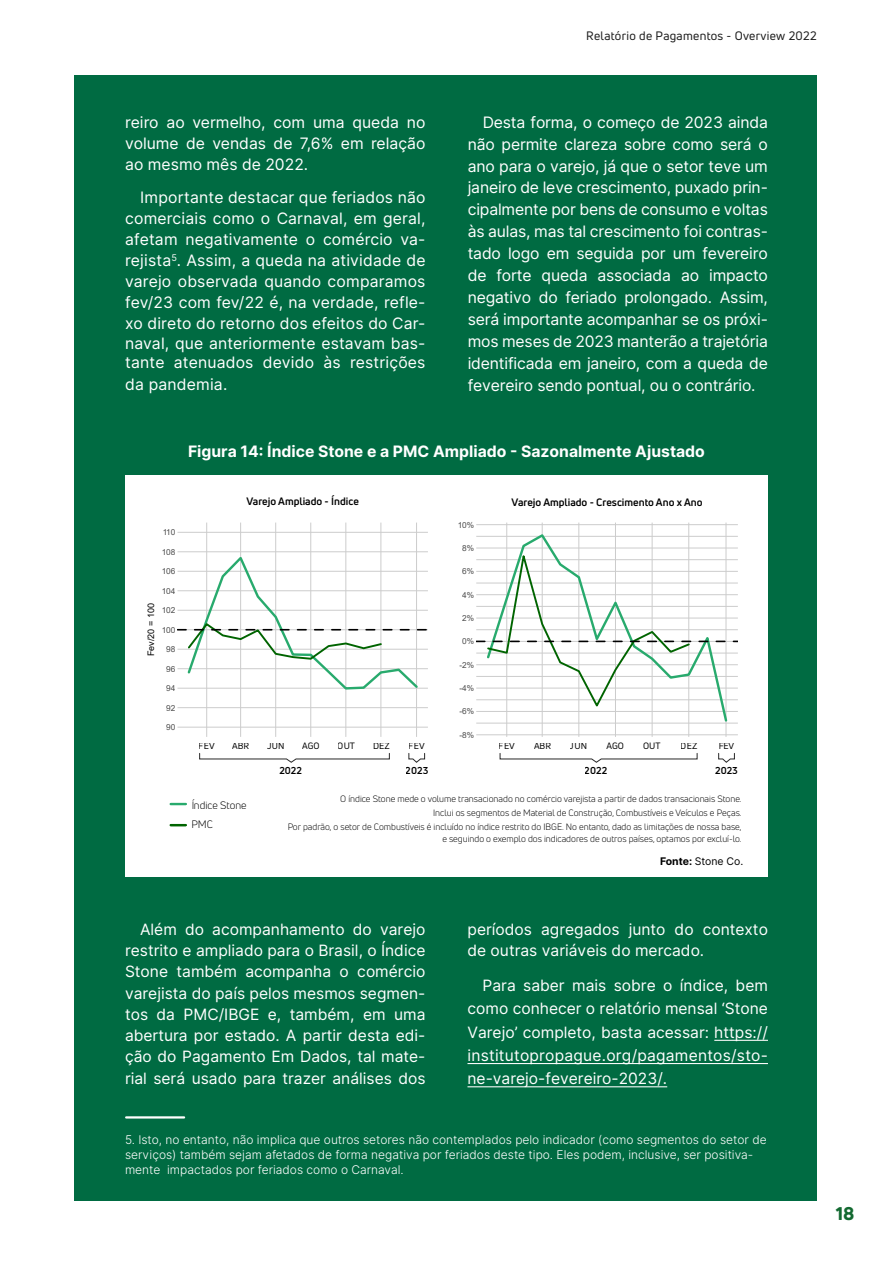
<style>
.page{position:relative;width:893px;height:1263px;background:#fff}
.page>*{position:absolute;margin:0;border:0;box-sizing:border-box;transform-origin:0 0}
.t1{font:800 18px "Uni Neue";color:#126930}
.t2{font:15.75px/21.9px "Inter";color:#fff;text-align:justify}
.Heading_1{font:700 15.75px "Inter";color:#fff}
.t3{font:15.6px/21.3px "Inter";color:#fff;text-align:justify}
.t4{font:12px/15px "Inter Light BETA";color:#fff}
.t5{font:12px "Uni Neue";letter-spacing:.025em;color:#1b1b1b}
.t6{font:700 10.5px "Uni Neue";color:#000}
.t7{font:10.5px/19.5px "Uni Neue";color:#000}
.Heading_1-2{font:10.5px "Inter";color:#000}
.t8{font:700 9.75px "Uni Neue";color:#000}
.t9{font:9px/13.5px "Uni Neue";color:#000;text-align:right}
.t10{font:9px "Uni Neue";color:#000}
.t11{font:9px "Arial";color:#000}
.t12{font:8.25px "Arial";color:#4d4d4d}
.s1{font-weight:700}
</style>
<div class="page">
<div style="left:74px;top:75px;width:743px;height:1125px;background:#006b42"></div>
<hr style="left:714px;top:1040px;width:54px;height:1px;background:#fff">
<hr style="left:467px;top:1063px;width:301px;height:1px;background:#fff">
<hr style="left:467px;top:1086px;width:200px;height:1px;background:#fff">
<div style="left:125px;top:475px;width:643px;height:402px;background:#fff"></div>
<hr style="left:177px;top:727px;width:251px;height:1px;background:#ccc">
<hr style="left:177px;top:707px;width:251px;height:1px;background:#ccc">
<hr style="left:177px;top:551px;width:251px;height:1px;background:#ccc">
<hr style="left:177px;top:532px;width:251px;height:1px;background:#ccc">
<hr style="left:206px;top:522px;width:1px;height:215px;background:#ccc">
<hr style="left:240px;top:522px;width:1px;height:215px;background:#ccc">
<hr style="left:275px;top:522px;width:1px;height:215px;background:#ccc">
<hr style="left:310px;top:522px;width:1px;height:215px;background:#ccc">
<hr style="left:346px;top:522px;width:1px;height:215px;background:#ccc">
<hr style="left:381px;top:522px;width:1px;height:215px;background:#ccc">
<hr style="left:416px;top:522px;width:1px;height:215px;background:#ccc">
<svg style="left:177px;top:554px;width:251px;height:138px"></svg>
<hr style="left:476px;top:723px;width:262px;height:1px;background:#ccc">
<hr style="left:476px;top:536px;width:262px;height:1px;background:#ccc">
<hr style="left:476px;top:734px;width:262px;height:1px;background:#ccc">
<hr style="left:476px;top:711px;width:262px;height:1px;background:#ccc">
<hr style="left:476px;top:524px;width:262px;height:1px;background:#ccc">
<hr style="left:506px;top:522px;width:1px;height:215px;background:#ccc">
<hr style="left:542px;top:522px;width:1px;height:215px;background:#ccc">
<hr style="left:579px;top:522px;width:1px;height:215px;background:#ccc">
<hr style="left:615px;top:522px;width:1px;height:215px;background:#ccc">
<hr style="left:652px;top:522px;width:1px;height:215px;background:#ccc">
<hr style="left:688px;top:522px;width:1px;height:215px;background:#ccc">
<hr style="left:726px;top:522px;width:1px;height:215px;background:#ccc">
<svg style="left:485px;top:532px;width:244px;height:191px"></svg>
<svg style="left:476px;top:547px;width:262px;height:163px"></svg>
<svg style="left:171px;top:803px;width:15px;height:2px"></svg>
<svg style="left:171px;top:824px;width:15px;height:2px"></svg>
<svg style="left:199px;top:753px;width:191px;height:10px"></svg>
<svg style="left:408px;top:753px;width:17px;height:10px"></svg>
<svg style="left:499px;top:753px;width:199px;height:10px"></svg>
<svg style="left:718px;top:753px;width:17px;height:10px"></svg>
<hr style="left:126px;top:1116px;width:58px;height:2px;background:#fff">
<p class="t5" style="left:586px;top:28px;width:232px">Relatório de Pagamentos - Overview 2022</p>
<p class="t2" style="left:125px;top:111px;width:302px;line-height:21.3px">reiro ao vermelho, com uma queda no volume de vendas de 7,6% em relação ao mesmo mês de 2022.</p>
<p class="t2" style="left:125px;top:187px;width:302px;line-height:21px;text-indent:15px">Importante destacar que feriados não comerciais como o Carnaval, em geral, afetam negativamente o comércio va&shy;rejista<sup>5</sup>. Assim, a queda na atividade de varejo observada quando comparamos fev/23 com fev/22 é, na verdade, refle&shy;xo direto do retorno dos efeitos do Car-</p>
<p class="t2" style="left:125px;top:333px;width:302px;line-height:19.5px">naval, que anteriormente estavam bas&shy;tante atenuados devido às restrições</p>
<p class="t2" style="left:125px;top:373px;width:104px">da pandemia.</p>
<p class="t2" style="left:468px;top:111px;width:302px;text-indent:15px">Desta forma, o começo de 2023 ainda não permite clareza sobre como será o ano para o varejo, já que o setor teve um janeiro de leve crescimento, puxado prin&shy;cipalmente por bens de consumo e voltas às aulas, mas tal crescimento foi contras&shy;tado logo em seguida por um fevereiro de forte queda associada ao impacto negativo do feriado prolongado. Assim, será importante acompanhar se os próxi&shy;mos meses de 2023 manterão a trajetória identificada em janeiro, com a queda de fevereiro sendo pontual, ou o contrário.</p>
<p class="Heading_1" style="left:188px;top:439px;width:518px">Figura 14: Índice Stone e a PMC Ampliado - Sazonalmente Ajustado</p>
<p class="t11" style="left:145px;top:656px;width:55px;rotate:-90deg">Fev/20 = 100</p>
<p class="t12" style="left:162px;top:527px;width:15px">110</p>
<p class="t12" style="left:162px;top:546px;width:15px">108</p>
<p class="t12" style="left:162px;top:566px;width:15px">106</p>
<p class="t12" style="left:162px;top:585px;width:15px">104</p>
<p class="t12" style="left:162px;top:605px;width:15px">102</p>
<p class="t12" style="left:162px;top:624px;width:15px">100</p>
<p class="t12" style="left:166px;top:644px;width:11px">98</p>
<p class="t12" style="left:166px;top:663px;width:11px">96</p>
<p class="t12" style="left:166px;top:682px;width:11px">94</p>
<p class="t12" style="left:166px;top:702px;width:11px">92</p>
<p class="t12" style="left:166px;top:721px;width:11px">90</p>
<p class="t6" style="left:247px;top:494px;width:114px">Varejo Ampliado - Índice</p>
<p class="t10" style="left:199px;top:741px;width:17px">FEV</p>
<p class="t10" style="left:232px;top:741px;width:19px">ABR</p>
<p class="t10" style="left:267px;top:741px;width:19px">JUN</p>
<p class="t10" style="left:302px;top:741px;width:19px">AGO</p>
<p class="t10" style="left:338px;top:741px;width:19px">OUT</p>
<p class="t10" style="left:373px;top:741px;width:18px">DEZ</p>
<p class="t10" style="left:409px;top:741px;width:17px">FEV</p>
<p class="t8" style="left:279px;top:764px;width:24px">2022</p>
<p class="t8" style="left:406px;top:764px;width:24px">2023</p>
<p class="t12" style="left:457px;top:519px;width:18px">10%</p>
<p class="t12" style="left:462px;top:542px;width:13px">8%</p>
<p class="t12" style="left:462px;top:566px;width:13px">6%</p>
<p class="t12" style="left:462px;top:589px;width:13px">4%</p>
<p class="t12" style="left:462px;top:612px;width:13px">2%</p>
<p class="t12" style="left:462px;top:636px;width:13px">0%</p>
<p class="t12" style="left:459px;top:659px;width:16px">-2%</p>
<p class="t12" style="left:459px;top:682px;width:16px">-4%</p>
<p class="t12" style="left:459px;top:706px;width:16px">-6%</p>
<p class="t12" style="left:459px;top:729px;width:16px">-8%</p>
<p class="t6" style="left:512px;top:495px;width:192px">Varejo Ampliado - Crescimento Ano x Ano</p>
<p class="t10" style="left:499px;top:741px;width:17px">FEV</p>
<p class="t10" style="left:534px;top:741px;width:19px">ABR</p>
<p class="t10" style="left:570px;top:741px;width:19px">JUN</p>
<p class="t10" style="left:606px;top:741px;width:19px">AGO</p>
<p class="t10" style="left:643px;top:741px;width:19px">OUT</p>
<p class="t10" style="left:681px;top:741px;width:18px">DEZ</p>
<p class="t10" style="left:718px;top:741px;width:17px">FEV</p>
<p class="t8" style="left:585px;top:764px;width:24px">2022</p>
<p class="t8" style="left:715px;top:764px;width:24px">2023</p>
<p class="t7" style="left:191px;top:795px;width:57px">Índice Stone<br>PMC</p>
<p class="t9" style="left:287px;top:792px;width:456px">O índice Stone mede o volume transacionado no comércio varejista a partir de dados transacionais Stone.<br>Inclui os segmentos de Material de Construção, Combustíveis e Veículos e Peças.<br>Por padrão, o setor de Combustíveis é incluído no índice restrito do IBGE. No entanto, dado as limitações de nossa base,</p>
<p class="t9" style="left:442px;top:832px;width:301px">e seguindo o exemplo dos indicadores de outros países, optamos por excluí-lo.</p>
<p class="Heading_1-2" style="left:660px;top:854px;width:85px"><span class="s1">Fonte:</span> Stone Co.</p>
<p class="t3" style="left:125px;top:918px;width:302px;text-indent:15px">Além do acompanhamento do varejo restrito e ampliado para o Brasil, o Índice Stone também acompanha o comércio varejista do país pelos mesmos segmen&shy;tos da PMC/IBGE e, também, em uma abertura por estado. A partir desta edi&shy;ção do Pagamento Em Dados, tal mate&shy;rial será usado para trazer análises dos</p>
<p class="t3" style="left:467px;top:918px;width:302px">períodos agregados junto do contexto de outras variáveis do mercado.</p>
<p class="t3" style="left:467px;top:973px;width:302px;line-height:23.2px;text-indent:15px">Para saber mais sobre o índice, bem como conhecer o relatório mensal ‘Stone Varejo’ completo, basta acessar: https:// institutopropague.org/pagamentos/sto&shy;ne-varejo-fevereiro-2023/.</p>
<p class="t4" style="left:125px;top:1132px;width:643px">5. Isto, no entanto, não implica que outros setores não contemplados pelo indicador (como segmentos do setor de serviços) também sejam afetados de forma negativa por feriados deste tipo. Eles podem, inclusive, ser positiva&shy;mente impactados por feriados como o Carnaval.</p>
<p class="t1" style="left:836px;top:1202px;width:20px">18</p>
</div>
